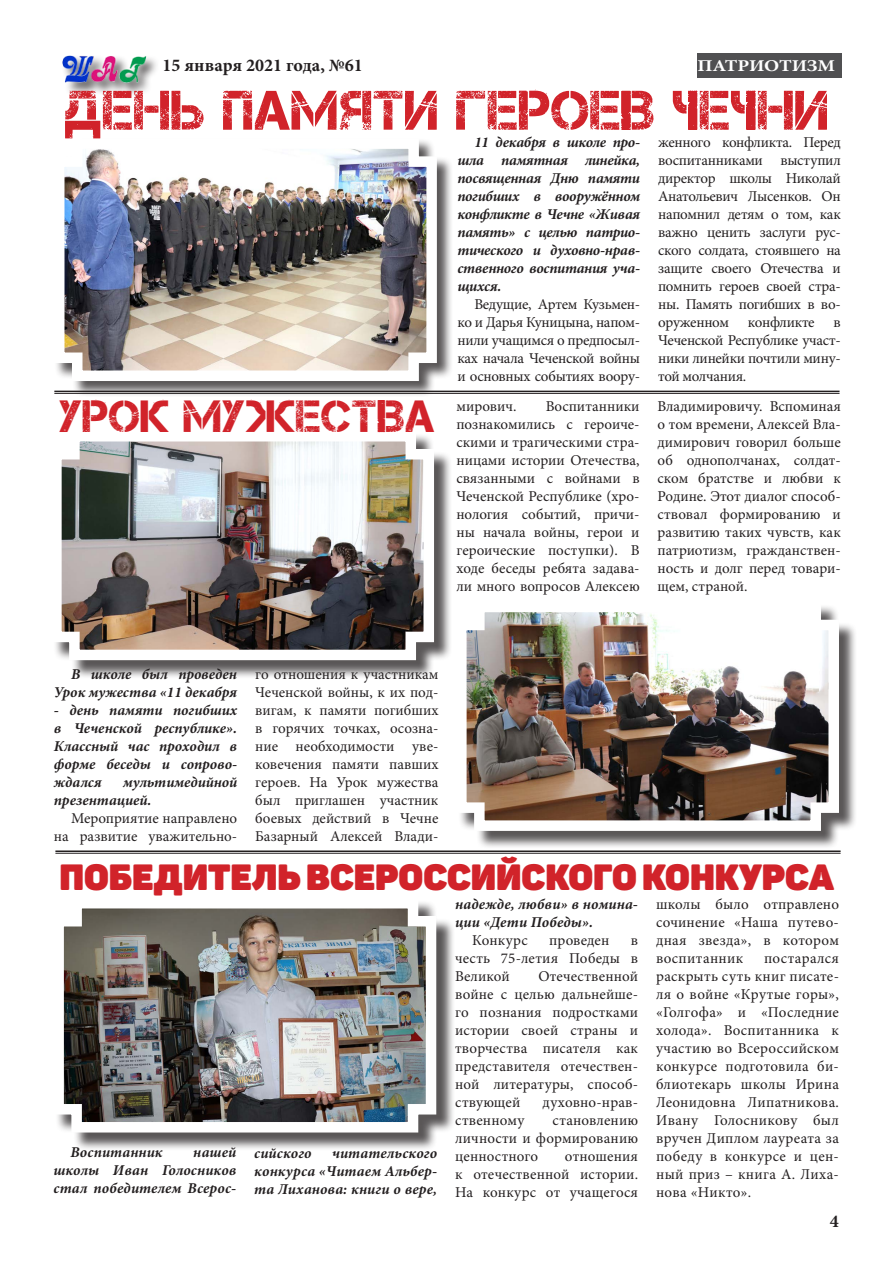
<style>
.page{position:relative;width:893px;height:1263px;background:#fff}
.page>*{position:absolute;margin:0;border:0;box-sizing:border-box;transform-origin:0 0}
.t1{font:55.5px "Captureit";letter-spacing:.01em;color:#d1232a}
.t2{font:45px "Captureit";letter-spacing:.01em;color:#d1232a}
.t3{font:900 36px "Panton";color:#d1232a}
.t4{font:700 18px "Minion Pro";color:#231f20}
.t5{font:700 16.5px "Minion Pro";color:#fff;scale:1.2 1}
.t6{font:15px/18px "Minion Pro";letter-spacing:.005em;color:#231f20;text-align:justify}
.t7{font:italic 700 15px/18px "Minion Pro";color:#231f20;text-align:justify}
.t8{font:15px "Minion Pro";letter-spacing:-.025em;color:#231f20}
</style>
<div class="page">
<div style="left:697px;top:53px;width:145px;height:25px;background:#505052"></div>
<div style="left:61px;top:54px;width:98px;height:43px;background:#231f20;opacity:.75"></div>
<img style="left:61px;top:54px;width:88px;height:30px">
<div style="left:54px;top:139px;width:399px;height:259px;background:#231f20;opacity:.75"></div>
<img style="left:54px;top:139px;width:388px;height:247px">
<div style="left:53px;top:433px;width:399px;height:246px;background:#231f20;opacity:.75"></div>
<img style="left:53px;top:433px;width:386px;height:232px">
<div style="left:458px;top:604px;width:399px;height:246px;background:#231f20;opacity:.75"></div>
<img style="left:451px;top:596px;width:393px;height:240px">
<div style="left:56px;top:900px;width:399px;height:251px;background:#231f20;opacity:.75"></div>
<img style="left:56px;top:900px;width:385px;height:238px">
<hr style="left:55px;top:850px;width:786px;height:2px;background:#231f20">
<hr style="left:55px;top:853px;width:786px;height:1px;background:#231f20">
<hr style="left:54px;top:391px;width:785px;height:1px;background:#231f20">
<hr style="left:54px;top:393px;width:785px;height:1px;background:#231f20">
<p class="t4" style="left:163px;top:52px;width:202px">15 января 2021 года, №61</p>
<h1 class="t1" style="left:65px;top:79px;width:765px">День памяти героев Чечни</h1>
<p class="t5" style="left:697px;top:54px;width:25px">ПАТРИОТИЗМ</p>
<p class="t7" style="left:457px;top:133px;width:184px;text-indent:17px">11 декабря в школе про&shy;шла памятная линейка, посвященная Дню памяти погибших в вооружённом конфликте в Чечне «Живая память» с целью патрио&shy;тического и духовно-нрав&shy;ственного воспитания уча&shy;щихся.</p>
<p class="t6" style="left:457px;top:295px;width:184px;text-indent:17px">Ведущие, Артем Кузьмен&shy;ко и Дарья Куницына, напом&shy;нили учащимся о предпосыл&shy;ках начала Чеченской войны и основных событиях воору-</p>
<p class="t6" style="left:658px;top:133px;width:184px">женного конфликта. Перед воспитанниками выступил директор школы Николай Анатольевич Лысенков. Он напомнил детям о том, как важно ценить заслуги рус&shy;ского солдата, стоявшего на защите своего Отечества и помнить героев своей стра&shy;ны. Память погибших в во&shy;оруженном</p>
<p class="t8" style="left:748px;top:312px;width:68px">конфликте</p>
<p class="t6" style="left:658px;top:313px;width:184px;text-indent:175px">в Чеченской Республике участ&shy;ники линейки почтили мину&shy;той молчания.</p>
<h2 class="t2" style="left:60px;top:391px;width:377px">Урок мужества</h2>
<p class="t6" style="left:456px;top:397px;width:185px;text-indent:89px">Воспитанники познакомились с героиче&shy;скими и трагическими стра&shy;ницами истории Отечества, связанными с войнами в Чеченской Республике (хро&shy;нология событий, причи&shy;ны начала войны, герои и героические поступки). В ходе беседы ребята задава&shy;ли много вопросов Алексею</p>
<p class="t6" style="left:658px;top:397px;width:185px">Владимировичу. Вспоминая о том времени, Алексей Вла&shy;димирович говорил больше об однополчанах, солдат&shy;ском братстве и любви к Родине. Этот диалог способ&shy;ствовал формированию и развитию таких чувств, как патриотизм, гражданствен&shy;ность и долг перед товари&shy;щем, страной.</p>
<p class="t6" style="left:456px;top:397px;width:62px">мирович.</p>
<p class="t7" style="left:54px;top:665px;width:185px;text-align:right">В школе был проведен<br>Урок мужества «11 декабря</p>
<p class="t7" style="left:54px;top:701px;width:185px">- день памяти погибших в Чеченской республике».<br>Классный час проходил в форме беседы и сопрово&shy;ждался</p>
<p class="t7" style="left:54px;top:773px;width:185px;text-indent:69px">мультимедийной презентацией.</p>
<p class="t6" style="left:54px;top:809px;width:185px;text-align:right">Мероприятие направлено на развитие уважительно-</p>
<p class="t6" style="left:255px;top:665px;width:185px">го отношения к участникам Чеченской войны, к их под&shy;вигам, к памяти погибших в горячих точках, осозна&shy;ние необходимости уве&shy;ковечения памяти павших героев. На Урок мужества был приглашен участник боевых действий в Чечне Базарный Алексей Влади-</p>
<h3 class="t3" style="left:59px;top:853px;width:776px">Победитель Всероссийского конкурса</h3>
<p class="t7" style="left:53px;top:1143px;width:184px;text-indent:140px">нашей школы Иван Голосников стал победителем Всерос-</p>
<p class="t7" style="left:254px;top:1144px;width:59px">сийского</p>
<p class="t7" style="left:70px;top:1143px;width:94px">Воспитанник</p>
<p class="t7" style="left:254px;top:1144px;width:184px;text-indent:78px">читательского конкурса «Читаем Альбер&shy;та Лиханова: книги о вере,</p>
<p class="t7" style="left:455px;top:895px;width:184px">надежде, любви» в номина&shy;ции «Дети Победы».</p>
<p class="t6" style="left:472px;top:931px;width:57px">Конкурс</p>
<p class="t6" style="left:549px;top:931px;width:62px">проведен</p>
<p class="t6" style="left:455px;top:931px;width:184px;text-indent:176px">в честь 75-летия Победы в Великой</p>
<p class="t6" style="left:455px;top:967px;width:184px;text-indent:83px">Отечественной войне с целью дальнейше&shy;го познания подростками истории своей страны и творчества писателя как представителя отечествен&shy;ной литературы, способ&shy;ствующей</p>
<p class="t6" style="left:543px;top:1093px;width:97px">духовно-нрав-</p>
<p class="t6" style="left:455px;top:1111px;width:184px;text-indent:97px">становлению личности и формированию ценностного</p>
<p class="t6" style="left:455px;top:1111px;width:71px">ственному</p>
<p class="t6" style="left:455px;top:1147px;width:184px;text-indent:110px">отношения к отечественной истории.<br>На конкурс от учащегося</p>
<p class="t6" style="left:656px;top:895px;width:184px">школы было отправлено сочинение «Наша путево&shy;дная звезда», в котором воспитанник</p>
<p class="t6" style="left:656px;top:949px;width:184px;text-indent:108px">постарался раскрыть суть книг писате&shy;ля о войне «Крутые горы», «Голгофа» и «Последние холода». Воспитанника к участию во Всероссийском конкурсе подготовила би&shy;блиотекарь школы Ирина Леонидовна Липатникова.<br>Ивану Голосникову был вручен Диплом лауреата за победу в конкурсе и цен&shy;ный приз – книга А. Лиха&shy;нова «Никто».</p>
<p class="t4" style="left:830px;top:1208px;width:10px">4</p>
</div>
